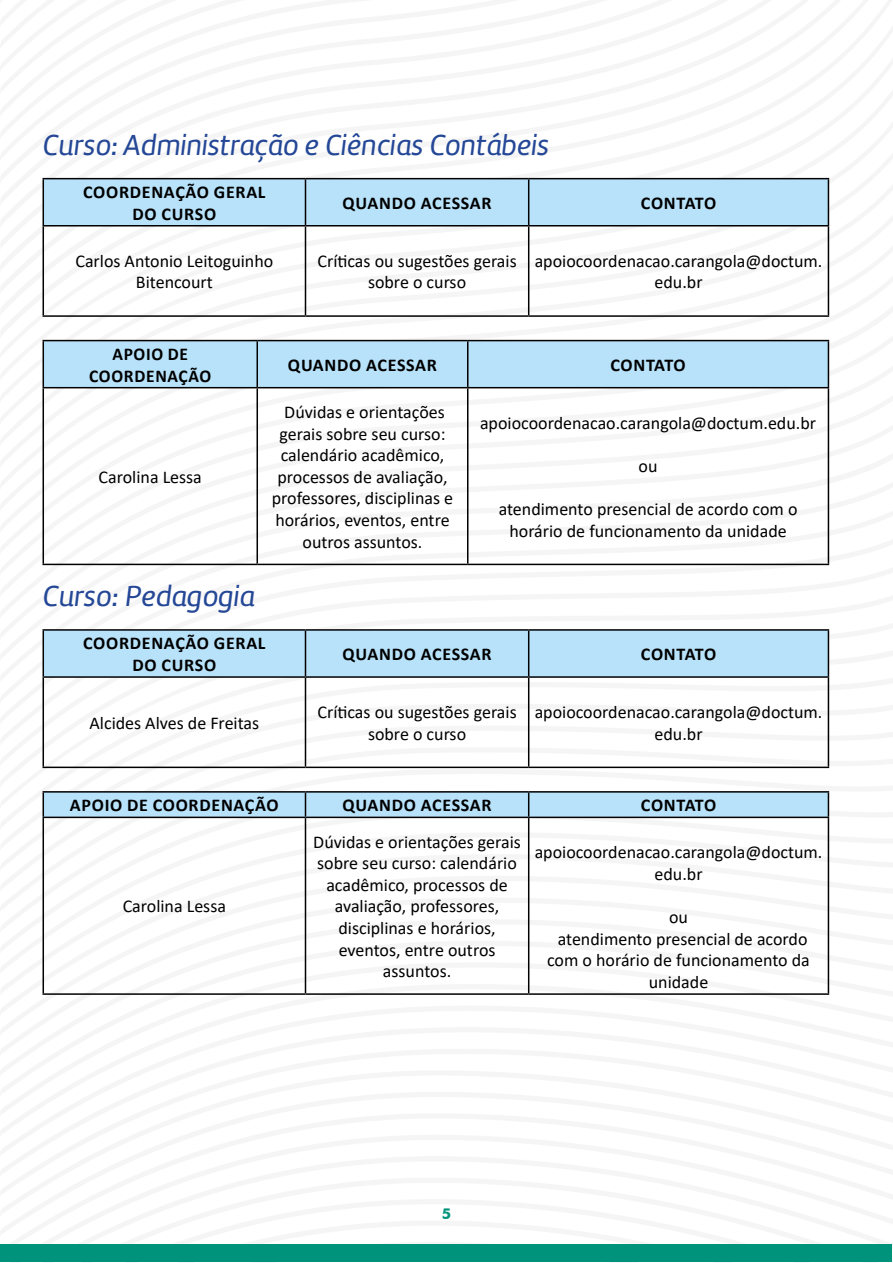
<style>
.page{position:relative;width:893px;height:1263px;background:#fff}
.page>*{position:absolute;margin:0;border:0;box-sizing:border-box;transform-origin:0 0}
.t1{font:30px "Amelia Basic Italic";color:#244796}
.t2{font:18px/21.6px "Calibri";color:#000;text-align:center}
.t3{font:700 18px/21.6px "Calibri";letter-spacing:.04em;color:#000;text-align:center}
.t4{font:700 18px "Calibri";letter-spacing:.02em;color:#000}
.t5{font:700 15px "Futura BT";color:#00937b}
</style>
<div class="page">
<img style="left:42px;top:177px;width:788px;height:818px">
<div style="left:0;top:1244px;width:892px;height:18px;background:#00937b"></div>
<div style="left:44px;top:179px;width:784px;height:46px;background:#b7e2fa"></div>
<hr style="left:43px;top:178px;width:262px;height:1px;background:#000">
<hr style="left:43px;top:179px;width:1px;height:46px;background:#000">
<hr style="left:305px;top:178px;width:224px;height:1px;background:#000">
<hr style="left:305px;top:179px;width:1px;height:46px;background:#000">
<hr style="left:529px;top:178px;width:300px;height:1px;background:#000">
<hr style="left:528px;top:179px;width:1px;height:46px;background:#000">
<hr style="left:828px;top:179px;width:1px;height:46px;background:#000">
<hr style="left:43px;top:225px;width:262px;height:1px;background:#000">
<hr style="left:43px;top:226px;width:1px;height:89px;background:#000">
<hr style="left:305px;top:225px;width:224px;height:1px;background:#000">
<hr style="left:305px;top:226px;width:1px;height:89px;background:#000">
<hr style="left:529px;top:225px;width:300px;height:1px;background:#000">
<hr style="left:528px;top:226px;width:1px;height:89px;background:#000">
<hr style="left:828px;top:226px;width:1px;height:89px;background:#000">
<hr style="left:43px;top:315px;width:262px;height:2px;background:#000">
<hr style="left:305px;top:315px;width:224px;height:2px;background:#000">
<hr style="left:529px;top:315px;width:300px;height:2px;background:#000">
<div style="left:44px;top:341px;width:784px;height:46px;background:#b7e2fa"></div>
<hr style="left:43px;top:340px;width:214px;height:1px;background:#000">
<hr style="left:43px;top:341px;width:1px;height:46px;background:#000">
<hr style="left:257px;top:340px;width:211px;height:1px;background:#000">
<hr style="left:256px;top:341px;width:2px;height:46px;background:#000">
<hr style="left:468px;top:340px;width:361px;height:1px;background:#000">
<hr style="left:467px;top:341px;width:1px;height:46px;background:#000">
<hr style="left:828px;top:341px;width:1px;height:46px;background:#000">
<hr style="left:43px;top:387px;width:214px;height:1px;background:#000">
<hr style="left:43px;top:388px;width:1px;height:176px;background:#000">
<hr style="left:257px;top:387px;width:211px;height:1px;background:#000">
<hr style="left:256px;top:388px;width:2px;height:176px;background:#000">
<hr style="left:468px;top:387px;width:361px;height:1px;background:#000">
<hr style="left:467px;top:388px;width:1px;height:176px;background:#000">
<hr style="left:828px;top:388px;width:1px;height:176px;background:#000">
<hr style="left:43px;top:564px;width:214px;height:1px;background:#000">
<hr style="left:257px;top:564px;width:211px;height:1px;background:#000">
<hr style="left:468px;top:564px;width:361px;height:1px;background:#000">
<div style="left:44px;top:631px;width:784px;height:45px;background:#b7e2fa"></div>
<hr style="left:43px;top:629px;width:262px;height:2px;background:#000">
<hr style="left:43px;top:631px;width:1px;height:45px;background:#000">
<hr style="left:305px;top:629px;width:224px;height:2px;background:#000">
<hr style="left:305px;top:631px;width:1px;height:45px;background:#000">
<hr style="left:529px;top:629px;width:300px;height:2px;background:#000">
<hr style="left:528px;top:631px;width:1px;height:45px;background:#000">
<hr style="left:828px;top:631px;width:1px;height:45px;background:#000">
<hr style="left:43px;top:676px;width:262px;height:2px;background:#000">
<hr style="left:43px;top:678px;width:1px;height:89px;background:#000">
<hr style="left:305px;top:676px;width:224px;height:2px;background:#000">
<hr style="left:305px;top:678px;width:1px;height:89px;background:#000">
<hr style="left:529px;top:676px;width:300px;height:2px;background:#000">
<hr style="left:528px;top:678px;width:1px;height:89px;background:#000">
<hr style="left:828px;top:678px;width:1px;height:89px;background:#000">
<hr style="left:43px;top:767px;width:262px;height:1px;background:#000">
<hr style="left:305px;top:767px;width:224px;height:1px;background:#000">
<hr style="left:529px;top:767px;width:300px;height:1px;background:#000">
<hr style="left:43px;top:791px;width:262px;height:2px;background:#000">
<hr style="left:305px;top:791px;width:224px;height:2px;background:#000">
<hr style="left:529px;top:791px;width:300px;height:2px;background:#000">
<svg style="left:43px;top:792px;width:786px;height:25px;background:#aed7ee"></svg>
<hr style="left:43px;top:817px;width:262px;height:1px;background:#000">
<hr style="left:43px;top:818px;width:1px;height:175px;background:#000">
<hr style="left:305px;top:817px;width:224px;height:1px;background:#000">
<hr style="left:305px;top:818px;width:1px;height:175px;background:#000">
<hr style="left:529px;top:817px;width:300px;height:1px;background:#000">
<hr style="left:528px;top:818px;width:1px;height:175px;background:#000">
<hr style="left:828px;top:818px;width:1px;height:175px;background:#000">
<hr style="left:43px;top:993px;width:262px;height:2px;background:#000">
<hr style="left:305px;top:993px;width:224px;height:2px;background:#000">
<hr style="left:529px;top:993px;width:300px;height:2px;background:#000">
<h1 class="t1" style="left:43px;top:128px;width:508px">Curso: Administração e Ciências Contábeis</h1>
<p class="t3" style="left:83px;top:181px;width:184px">COORDENAÇÃO GERAL<br>DO CURSO</p>
<p class="t3" style="left:343px;top:192px;width:151px">QUANDO ACESSAR</p>
<p class="t4" style="left:641px;top:190px;width:77px">CONTATO</p>
<p class="t2" style="left:75px;top:250px;width:199px">Carlos Antonio Leitoguinho<br>Bitencourt</p>
<p class="t2" style="left:317px;top:250px;width:201px">Críticas ou sugestões gerais sobre o curso</p>
<p class="t2" style="left:535px;top:250px;width:289px">apoiocoordenacao.carangola@doctum. edu.br</p>
<p class="t3" style="left:89px;top:343px;width:124px">APOIO DE<br>COORDENAÇÃO</p>
<p class="t3" style="left:288px;top:354px;width:151px">QUANDO ACESSAR</p>
<p class="t4" style="left:610px;top:352px;width:77px">CONTATO</p>
<p class="t2" style="left:99px;top:466px;width:105px">Carolina Lessa</p>
<p class="t2" style="left:272px;top:401px;width:183px">Dúvidas e orientações gerais sobre seu curso: calendário acadêmico, processos de avaliação, professores, disciplinas e horários, eventos, entre outros assuntos.</p>
<p class="t2" style="left:480px;top:412px;width:338px">apoiocoordenacao.carangola@doctum.edu.br</p>
<p class="t2" style="left:639px;top:455px;width:20px">ou</p>
<p class="t2" style="left:499px;top:498px;width:300px">atendimento presencial de acordo com o horário de funcionamento da unidade</p>
<h1 class="t1" style="left:43px;top:579px;width:214px">Curso: Pedagogia</h1>
<p class="t3" style="left:83px;top:632px;width:184px">COORDENAÇÃO GERAL<br>DO CURSO</p>
<p class="t3" style="left:343px;top:643px;width:151px">QUANDO ACESSAR</p>
<p class="t4" style="left:641px;top:641px;width:77px">CONTATO</p>
<p class="t2" style="left:90px;top:712px;width:171px">Alcides Alves de Freitas</p>
<p class="t2" style="left:317px;top:701px;width:201px">Críticas ou sugestões gerais sobre o curso</p>
<p class="t2" style="left:535px;top:701px;width:289px">apoiocoordenacao.carangola@doctum. edu.br</p>
<p class="t3" style="left:70px;top:794px;width:210px">APOIO DE COORDENAÇÃO</p>
<p class="t3" style="left:343px;top:794px;width:151px">QUANDO ACESSAR</p>
<p class="t4" style="left:641px;top:793px;width:77px">CONTATO</p>
<p class="t2" style="left:123px;top:895px;width:105px">Carolina Lessa</p>
<p class="t2" style="left:313px;top:830px;width:209px">Dúvidas e orientações gerais sobre seu curso: calendário acadêmico, processos de avaliação, professores, disciplinas e horários, eventos, entre outros assuntos.</p>
<p class="t2" style="left:535px;top:841px;width:289px">apoiocoordenacao.carangola@doctum. edu.br</p>
<p class="t2" style="left:547px;top:906px;width:264px">ou<br>atendimento presencial de acordo com o horário de funcionamento da unidade</p>
<p class="t5" style="left:442px;top:1205px;width:11px">5</p>
</div>
